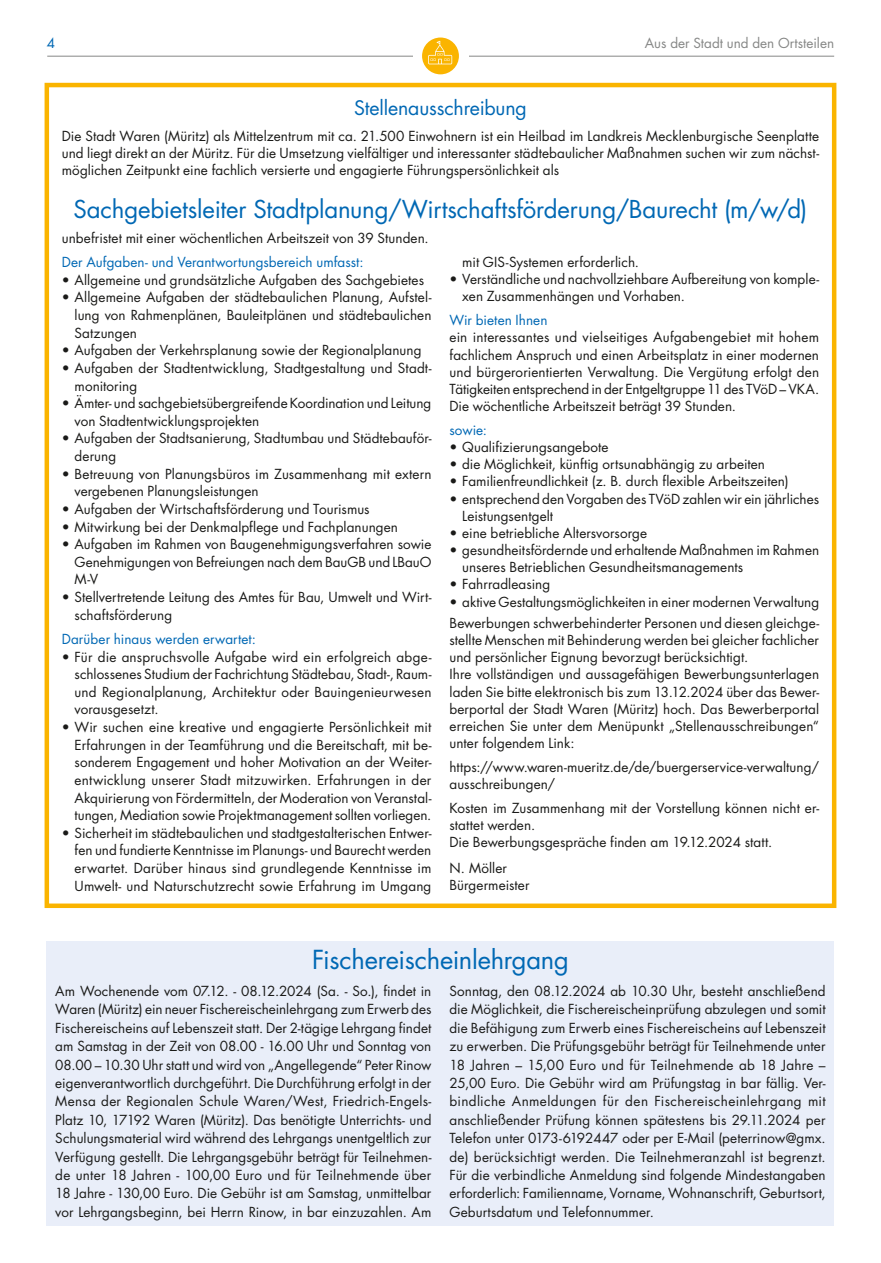
<style>
.page{position:relative;width:881px;height:1263px;background:#fff}
.page>*{position:absolute;margin:0;border:0;box-sizing:border-box;transform-origin:0 0}
.t1{font:25.5px "Futura LT";letter-spacing:-.01em;color:#0068b4}
.t2{font:24px "Futura LT";letter-spacing:-.005em;color:#0068b4}
.t3{font:19.5px "Futura LT";letter-spacing:-.01em;color:#0068b4}
.t4{font:13.5px/18.5px "Futura LT";letter-spacing:.005em;color:#1a1a18}
.t5{font:13.5px "Futura LT";letter-spacing:.005em;color:#0068b4}
.t6{font:13.5px "Futura LT";color:#868786}
</style>
<div class="page">
<hr style="left:47px;top:56px;width:786px;height:1px;background:#868786">
<div style="left:413px;top:47px;width:55px;height:18px;background:#fff"></div>
<div style="left:422px;top:38px;width:36px;height:36px;background:#fab400;border-radius:50%"></div>
<svg style="left:428px;top:41px;width:24px;height:23px"></svg>
<div style="left:47px;top:941px;width:786px;height:285px;background:#e9eef9"></div>
<div style="left:45px;top:83px;width:791px;height:825px;border:4px solid #fab400"></div>
<p class="t5" style="left:47px;top:35px;width:10px">4</p>
<p class="t6" style="left:644px;top:34px;width:191px">Aus der Stadt und den Ortsteilen</p>
<h3 class="t3" style="left:354px;top:96px;width:174px">Stellenausschreibung</h3>
<p class="t4" style="left:62px;top:127px;width:758px;line-height:17.1px;text-align:justify">Die Stadt Waren (Müritz) als Mittelzentrum mit ca. 21.500 Einwohnern ist ein Heilbad im Landkreis Mecklenburgische Seenplatte und liegt direkt an der Müritz. Für die Umsetzung vielfältiger und interessanter städtebaulicher Maßnahmen suchen wir zum nächst&shy;möglichen Zeitpunkt eine fachlich versierte und engagierte Führungspersönlichkeit als</p>
<h2 class="t2" style="left:73px;top:193px;width:735px">Sachgebietsleiter Stadtplanung/Wirtschaftsförderung/Baurecht (m/w/d)</h2>
<p class="t4" style="left:62px;top:229px;width:368px">unbefristet mit einer wöchentlichen Arbeitszeit von 39 Stunden.</p>
<p class="t5" style="left:62px;top:254px;width:303px">Der Aufgaben- und Verantwortungsbereich umfasst:</p>
<p class="t4" style="left:62px;top:271px;width:363px">• Allgemeine und grundsätzliche Aufgaben des Sachgebietes</p>
<p class="t4" style="left:75px;top:289px;width:358px;line-height:17.5px;text-align:justify;text-indent:-13px">• Allgemeine Aufgaben der städtebaulichen Planung, Aufstel&shy;lung von Rahmenplänen, Bauleitplänen und städtebaulichen Satzungen</p>
<p class="t4" style="left:62px;top:341px;width:361px">• Aufgaben der Verkehrsplanung sowie der Regionalplanung</p>
<p class="t4" style="left:75px;top:359px;width:358px;line-height:17.5px;text-indent:-13px">• Aufgaben der Stadtentwicklung, Stadtgestaltung und Stadt&shy;monitoring</p>
<p class="t4" style="left:75px;top:395px;width:358px;line-height:17.5px;text-indent:-13px">• Ämter- und sachgebietsübergreifende Koordination und Leitung von Stadtentwicklungsprojekten</p>
<p class="t4" style="left:75px;top:430px;width:358px;line-height:17.5px;text-indent:-13px">• Aufgaben der Stadtsanierung, Stadtumbau und Städtebauför&shy;derung</p>
<p class="t4" style="left:75px;top:465px;width:358px;line-height:17.5px;text-indent:-13px">• Betreuung von Planungsbüros im Zusammenhang mit extern vergebenen Planungsleistungen</p>
<p class="t4" style="left:62px;top:500px;width:309px">• Aufgaben der Wirtschaftsförderung und Tourismus</p>
<p class="t4" style="left:62px;top:517px;width:337px">• Mitwirkung bei der Denkmalpflege und Fachplanungen</p>
<p class="t4" style="left:75px;top:535px;width:358px;line-height:17.5px;text-align:justify;text-indent:-13px">• Aufgaben im Rahmen von Baugenehmigungsverfahren sowie Genehmigungen von Befreiungen nach dem BauGB und LBauO M-V</p>
<p class="t4" style="left:75px;top:588px;width:358px;line-height:17.5px;text-indent:-13px">• Stellvertretende Leitung des Amtes für Bau, Umwelt und Wirt&shy;schaftsförderung</p>
<p class="t5" style="left:62px;top:630px;width:195px">Darüber hinaus werden erwartet:</p>
<p class="t4" style="left:75px;top:648px;width:358px;line-height:17.5px;text-align:justify;text-indent:-13px">• Für die anspruchsvolle Aufgabe wird ein erfolgreich abge&shy;schlossenes Studium der Fachrichtung Städtebau, Stadt-, Raum&shy;und Regionalplanung, Architektur oder Bauingenieurwesen vorausgesetzt.</p>
<p class="t4" style="left:75px;top:718px;width:358px;line-height:17.5px;text-align:justify;text-indent:-13px">• Wir suchen eine kreative und engagierte Persönlichkeit mit Erfahrungen in der Teamführung und die Bereitschaft, mit be&shy;sonderem Engagement und hoher Motivation an der Weiter&shy;entwicklung unserer Stadt mitzuwirken. Erfahrungen in der Akquirierung von Fördermitteln, der Moderation von Veranstal&shy;tungen, Mediation sowie Projektmanagement sollten vorliegen.</p>
<p class="t4" style="left:75px;top:824px;width:358px;line-height:17.5px;text-align:justify;text-indent:-13px">• Sicherheit im städtebaulichen und stadtgestalterischen Entwer&shy;fen und fundierte Kenntnisse im Planungs- und Baurecht werden erwartet. Darüber hinaus sind grundlegende Kenntnisse im Umwelt- und Naturschutzrecht sowie Erfahrung im Umgang</p>
<p class="t4" style="left:462px;top:253px;width:178px">mit GIS-Systemen erforderlich.</p>
<p class="t4" style="left:462px;top:271px;width:358px;line-height:17.1px;text-indent:-13px">• Verständliche und nachvollziehbare Aufbereitung von komple&shy;xen Zusammenhängen und Vorhaben.</p>
<p class="t5" style="left:449px;top:312px;width:99px">Wir bieten Ihnen</p>
<p class="t4" style="left:449px;top:329px;width:371px;line-height:17.1px;text-align:justify">ein interessantes und vielseitiges Aufgabengebiet mit hohem fachlichem Anspruch und einen Arbeitsplatz in einer modernen und bürgerorientierten Verwaltung. Die Vergütung erfolgt den Tätigkeiten entsprechend in der Entgeltgruppe 11 des TVöD – VKA.<br>Die wöchentliche Arbeitszeit beträgt 39 Stunden.</p>
<p class="t5" style="left:449px;top:421px;width:39px">sowie:</p>
<p class="t4" style="left:449px;top:438px;width:160px">• Qualifizierungsangebote</p>
<p class="t4" style="left:449px;top:455px;width:317px">• die Möglichkeit, künftig ortsunabhängig zu arbeiten</p>
<p class="t4" style="left:449px;top:472px;width:340px">• Familienfreundlichkeit (z. B. durch flexible Arbeitszeiten)</p>
<p class="t4" style="left:462px;top:490px;width:358px;line-height:17.1px;text-indent:-13px">• entsprechend den Vorgaben des TVöD zahlen wir ein jährliches<br>Leistungsentgelt</p>
<p class="t4" style="left:449px;top:524px;width:199px">• eine betriebliche Altersvorsorge</p>
<p class="t4" style="left:462px;top:542px;width:358px;line-height:17.1px;text-indent:-13px">• gesundheitsfördernde und erhaltende Maßnahmen im Rahmen unseres Betrieblichen Gesundheitsmanagements</p>
<p class="t4" style="left:449px;top:575px;width:102px">• Fahrradleasing</p>
<p class="t4" style="left:449px;top:591px;width:371px;line-height:21.5px">• aktive Gestaltungsmöglichkeiten in einer modernen Verwaltung<br>Bewerbungen schwerbehinderter Personen und diesen gleichge-</p>
<p class="t4" style="left:449px;top:632px;width:371px;line-height:17.1px">stellte Menschen mit Behinderung werden bei gleicher fachlicher und persönlicher Eignung bevorzugt berücksichtigt.<br>Ihre vollständigen und aussagefähigen Bewerbungsunterlagen laden Sie bitte elektronisch bis zum 13.12.2024 über das Bewer&shy;berportal der Stadt Waren (Müritz) hoch. Das Bewerberportal erreichen Sie unter dem Menüpunkt „Stellenausschreibungen“ unter folgendem Link:</p>
<p class="t4" style="left:449px;top:759px;width:371px;line-height:17.1px">https://www.waren-mueritz.de/de/buergerservice-verwaltung/ ausschreibungen/</p>
<p class="t4" style="left:449px;top:800px;width:371px;line-height:17.1px">Kosten im Zusammenhang mit der Vorstellung können nicht er&shy;stattet werden.<br>Die Bewerbungsgespräche finden am 19.12.2024 statt.</p>
<p class="t4" style="left:449px;top:860px;width:82px;line-height:17.1px">N. Möller<br>Bürgermeister</p>
<h1 class="t1" style="left:312px;top:943px;width:258px">Fischereischeinlehrgang</h1>
<p class="t4" style="left:55px;top:982px;width:377px;text-align:justify">Am Wochenende vom 07.12. - 08.12.2024 (Sa. - So.), findet in Waren (Müritz) ein neuer Fischereischeinlehrgang zum Erwerb des Fischereischeins auf Lebenszeit statt. Der 2-tägige Lehrgang findet am Samstag in der Zeit von 08.00 - 16.00 Uhr und Sonntag von 08.00 – 10.30 Uhr statt und wird von „Angellegende“ Peter Rinow eigenverantwortlich durchgeführt. Die Durchführung erfolgt in der Mensa der Regionalen Schule Waren/West, Friedrich-Engels-Platz 10, 17192 Waren (Müritz). Das benötigte Unterrichts- und Schulungsmaterial wird während des Lehrgangs unentgeltlich zur Verfügung gestellt. Die Lehrgangsgebühr beträgt für Teilnehmen&shy;de unter 18 Jahren - 100,00 Euro und für Teilnehmende über 18 Jahre - 130,00 Euro. Die Gebühr ist am Samstag, unmittelbar vor Lehrgangsbeginn, bei Herrn Rinow, in bar einzuzahlen. Am</p>
<p class="t4" style="left:449px;top:982px;width:377px;text-align:justify">Sonntag, den 08.12.2024 ab 10.30 Uhr, besteht anschließend die Möglichkeit, die Fischereischeinprüfung abzulegen und somit die Befähigung zum Erwerb eines Fischereischeins auf Lebenszeit zu erwerben. Die Prüfungsgebühr beträgt für Teilnehmende unter 18 Jahren – 15,00 Euro und für Teilnehmende ab 18 Jahre – 25,00 Euro. Die Gebühr wird am Prüfungstag in bar fällig. Ver&shy;bindliche Anmeldungen für den Fischereischeinlehrgang mit anschließender Prüfung können spätestens bis 29.11.2024 per Telefon unter 0173-6192447 oder per E-Mail (peterrinow@gmx. de) berücksichtigt werden. Die Teilnehmeranzahl ist begrenzt.<br>Für die verbindliche Anmeldung sind folgende Mindestangaben erforderlich: Familienname, Vorname, Wohnanschrift, Geburtsort, Geburtsdatum und Telefonnummer.</p>
</div>
